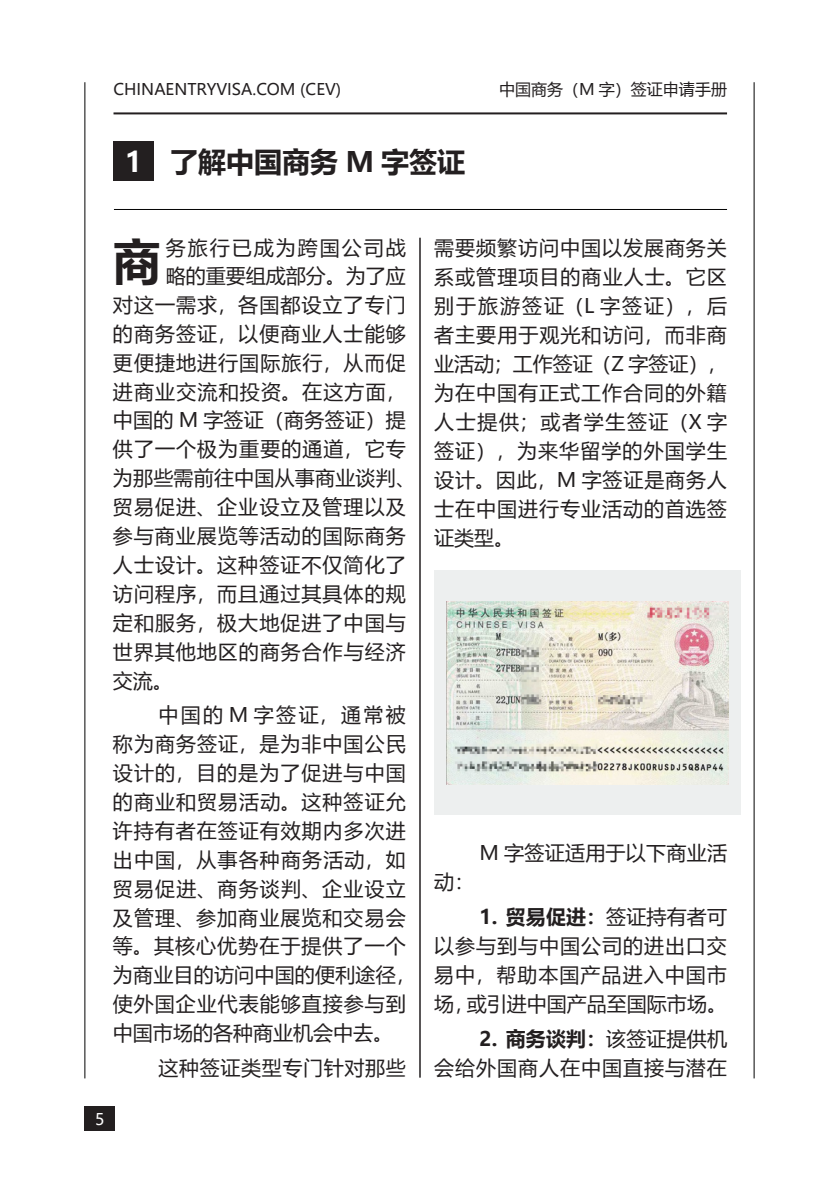
<style>
.page{position:relative;width:840px;height:1191px;background:#fff}
.page>*{position:absolute;margin:0;border:0;box-sizing:border-box;transform-origin:0 0}
.内文{font:700 48px "Microsoft Ya Hei";color:#231f20}
.大标题{font:700 28px "Microsoft Ya Hei";color:#231f20}
.t1{font:700 28px "Microsoft Ya Hei";color:#fff}
.内文-2{font:20px/29px "Microsoft Ya Hei";letter-spacing:.05em;color:#231f20;text-align:justify}
.内文-3{font:20px "Microsoft Ya Hei";letter-spacing:.015em;color:#231f20}
.内文-4{font:20px "Microsoft Ya Hei";letter-spacing:.01em;color:#231f20}
.内文-5{font:20px "Microsoft Ya Hei";color:#231f20}
.内文-6{font:20px "Microsoft Ya Hei";letter-spacing:.1em;color:#231f20}
.t2{font:16px "Microsoft Ya Hei";color:#231f20}
.t3{font:16px "Microsoft Ya Hei";color:#fff}
.s1{font-weight:700}
</style>
<div class="page">
<hr style="left:113px;top:112px;width:613px;height:2px;background:#231f20">
<div style="left:114px;top:141px;width:40px;height:40px;background:#231f20"></div>
<hr style="left:114px;top:209px;width:612px;height:1px;background:#030303">
<hr style="left:419px;top:238px;width:1px;height:839px;background:#231f20">
<div style="left:434px;top:570px;width:305px;height:245px;background:#edefef"></div>
<img style="left:446px;top:601px;width:282px;height:183px">
<div style="left:84px;top:1106px;width:31px;height:24px;background:#231f20"></div>
<hr style="left:84px;top:82px;width:1px;height:996px;background:#030303">
<hr style="left:753px;top:82px;width:1px;height:996px;background:#030303">
<p class="t2" style="left:113px;top:78px;width:229px">CHINAENTRYVISA.COM (CEV)</p>
<p class="t2" style="left:499px;top:78px;width:229px">中国商务（M 字）签证申请手册</p>
<p class="t1" style="left:125px;top:142px;width:19px">1</p>
<p class="大标题" style="left:170px;top:142px;width:296px">了解中国商务 M 字签证</p>
<p class="内文" style="left:113px;top:228px;width:49px">商</p>
<p class="内文-6" style="left:166px;top:234px;width:241px">务旅行已成为跨国公司战</p>
<p class="内文-5" style="left:166px;top:262px;width:241px">略的重要组成部分。为了应</p>
<p class="内文-2" style="left:113px;top:289px;width:294px">对这一需求，各国都设立了专门</p>
<p class="内文-2" style="left:113px;top:318px;width:294px">的商务签证，以便商业人士能够</p>
<p class="内文-2" style="left:113px;top:347px;width:294px">更便捷地进行国际旅行，从而促</p>
<p class="内文-2" style="left:113px;top:376px;width:294px">进商业交流和投资。在这方面，</p>
<p class="内文-3" style="left:113px;top:407px;width:294px">中国的 M 字签证（商务签证）提</p>
<p class="内文-2" style="left:113px;top:434px;width:294px">供了一个极为重要的通道，它专</p>
<p class="内文-4" style="left:113px;top:464px;width:304px">为那些需前往中国从事商业谈判、</p>
<p class="内文-2" style="left:113px;top:492px;width:294px">贸易促进、企业设立及管理以及</p>
<p class="内文-2" style="left:113px;top:521px;width:294px">参与商业展览等活动的国际商务</p>
<p class="内文-2" style="left:113px;top:549px;width:294px">人士设计。这种签证不仅简化了</p>
<p class="内文-2" style="left:113px;top:578px;width:294px">访问程序，而且通过其具体的规</p>
<p class="内文-2" style="left:113px;top:607px;width:294px">定和服务，极大地促进了中国与</p>
<p class="内文-2" style="left:113px;top:636px;width:294px">世界其他地区的商务合作与经济</p>
<p class="内文-2" style="left:113px;top:665px;width:61px">交流。</p>
<p class="内文-2" style="left:113px;top:700px;width:304px;text-align:left;text-indent:45px">中国的 M 字签证，通常被称为商务签证，是为非中国公民设计的，目的是为了促进与中国的商业和贸易活动。这种签证允许持有者在签证有效期内多次进出中国，从事各种商务活动，如贸易促进、商务谈判、企业设立及管理、参加商业展览和交易会等。其核心优势在于提供了一个为商业目的访问中国的便利途径，使外国企业代表能够直接参与到中国市场的各种商业机会中去。</p>
<p class="内文-2" style="left:158px;top:1052px;width:249px">这种签证类型专门针对那些</p>
<p class="t3" style="left:95px;top:1108px;width:11px">5</p>
<p class="内文-2" style="left:434px;top:233px;width:294px">需要频繁访问中国以发展商务关系或管理项目的商业人士。它区别于旅游签证（L 字签证），后者主要用于观光和访问，而非商业活动；工作签证（Z 字签证），为在中国有正式工作合同的外籍人士提供；或者学生签证（X 字签证），为来华留学的外国学生设计。因此，M 字签证是商务人士在中国进行专业活动的首选签证类型。</p>
<p class="内文-3" style="left:479px;top:839px;width:249px">M 字签证适用于以下商业活</p>
<p class="内文-2" style="left:434px;top:867px;width:41px">动：</p>
<p class="内文-2" style="left:434px;top:901px;width:294px;text-indent:45px"><span class="s1">1. 贸易促进：</span>签证持有者可以参与到与中国公司的进出口交易中，帮助本国产品进入中国市场，或引进中国产品至国际市场。</p>
<p class="内文-2" style="left:434px;top:1023px;width:294px;text-align:right"><span class="s1">2. 商务谈判：</span>该签证提供机<br>会给外国商人在中国直接与潜在</p>
</div>
